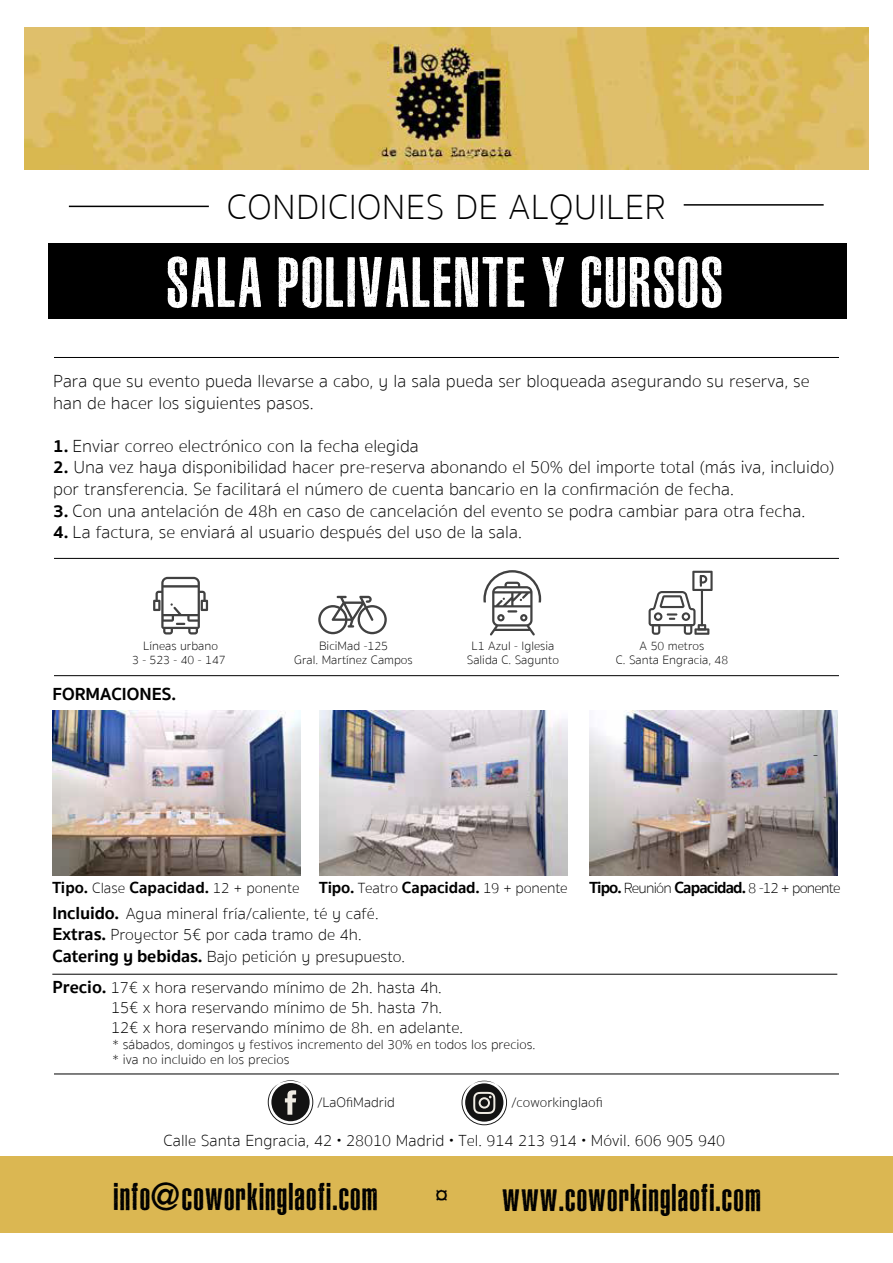
<style>
.page{position:relative;width:893px;height:1263px;background:#fff}
.page>*{position:absolute;margin:0;border:0;box-sizing:border-box;transform-origin:0 0}
.t1{font:66px "ASPHALTICGRAINCONDENSEDPERSONAL";letter-spacing:.05em;color:#fff}
.t2{font:36px "ASPHALTICGRAINCONDENSEDPERSONAL";letter-spacing:.05em;color:#000}
.t3{font:100 36px "Sukhumvit Set";letter-spacing:.01em;color:#000}
.t4{font:100 18px/21.6px "Sukhumvit Set";color:#000}
.t5{font:700 18px "Sukhumvit Set";color:#000}
.t6{font:100 16.5px/21.6px "Sukhumvit Set";color:#000}
.t7{font:100 15.15px "Sukhumvit Set";letter-spacing:-.01em;color:#000}
.t8{font:100 15.15px "Sukhumvit Set";letter-spacing:-.055em;color:#000}
.t9{font:100 14.1px "Sukhumvit Set";color:#000}
.t10{font:100 13.65px "Sukhumvit Set";color:#000}
.t11{font:100 12.45px/13.8px "Sukhumvit Set";color:#000;text-align:center}
.s1{font-weight:700}
.s2{font-weight:700;font-size:16.5px}
.s3{font-weight:700;font-size:18px}
</style>
<div class="page">
<img style="left:24px;top:27px;width:844px;height:143px">
<hr style="left:69px;top:206px;width:140px;height:1px;background:#000">
<hr style="left:684px;top:204px;width:140px;height:2px;background:#000">
<hr style="left:54px;top:357px;width:785px;height:1px;background:#000">
<hr style="left:54px;top:558px;width:785px;height:1px;background:#000">
<div style="left:0;top:1157px;width:893px;height:76px;background:#dbb752"></div>
<div style="left:48px;top:243px;width:798px;height:75px;background:#000"></div>
<hr style="left:54px;top:675px;width:785px;height:1px;background:#000">
<img style="left:589px;top:710px;width:248px;height:165px">
<img style="left:319px;top:710px;width:248px;height:165px">
<img style="left:53px;top:710px;width:248px;height:165px">
<hr style="left:54px;top:1074px;width:785px;height:1px;background:#000">
<hr style="left:52px;top:974px;width:785px;height:1px;background:#000">
<svg style="left:153px;top:577px;width:55px;height:57px"></svg>
<svg style="left:318px;top:596px;width:69px;height:38px"></svg>
<svg style="left:483px;top:570px;width:58px;height:65px"></svg>
<svg style="left:649px;top:571px;width:64px;height:64px"></svg>
<svg style="left:268px;top:1080px;width:45px;height:45px"></svg>
<svg style="left:462px;top:1081px;width:45px;height:44px"></svg>
<h2 class="t3" style="left:227px;top:183px;width:440px">CONDICIONES DE ALQUILER</h2>
<h1 class="t1" style="left:167px;top:241px;width:556px">SALA POLIVALENTE Y CURSOS</h1>
<p class="t4" style="left:53px;top:371px;width:758px">Para que su evento pueda llevarse a cabo, y la sala pueda ser bloqueada asegurando su reserva, se han de hacer los siguientes pasos.</p>
<p class="t4" style="left:53px;top:435px;width:367px"><span class="s1">1.</span> Enviar correo electrónico con la fecha elegida</p>
<p class="t4" style="left:53px;top:457px;width:783px"><span class="s1">2.</span> Una vez haya disponibilidad hacer pre-reserva abonando el 50% del importe total (más iva, incluido) por transferencia. Se facilitará el número de cuenta bancario en la confirmación de fecha.</p>
<p class="t4" style="left:53px;top:500px;width:754px"><span class="s1">3.</span> Con una antelación de 48h en caso de cancelación del evento se podra cambiar para otra fecha.</p>
<p class="t4" style="left:53px;top:522px;width:470px"><span class="s1">4.</span> La factura, se enviará al usuario después del uso de la sala.</p>
<p class="t11" style="left:132px;top:639px;width:95px">Líneas urbano<br>3 - 523 - 40 - 147</p>
<p class="t5" style="left:52px;top:680px;width:125px">FORMACIONES.</p>
<p class="t11" style="left:294px;top:639px;width:120px">BiciMad -125<br>Gral. Martínez Campos</p>
<p class="t11" style="left:467px;top:639px;width:94px">L1 Azul - Iglesia<br>Salida C. Sagunto</p>
<p class="t11" style="left:616px;top:639px;width:114px">A 50 metros<br>C. Santa Engracia, 48</p>
<p class="t6" style="left:813px;top:744px;width:6px">-</p>
<p class="t7" style="left:52px;top:878px;width:517px"><span class="s2">Tipo.</span> Clase <span class="s2">Capacidad.</span> 12 + ponente <span class="s2">Tipo.</span> Teatro <span class="s2">Capacidad.</span> 19 + ponente</p>
<p class="t8" style="left:589px;top:878px;width:253px"><span class="s2">Tipo.</span> Reunión <span class="s2">Capacidad.</span> 8 -12 + ponente</p>
<p class="t6" style="left:52px;top:903px;width:354px"><span class="s3">Incluido.</span> Agua mineral fría/caliente, té y café.<br><span class="s3">Extras.</span> Proyector 5€ por cada tramo de 4h.<br><span class="s3">Catering y bebidas.</span> Bajo petición y presupuesto.</p>
<p class="t6" style="left:111px;top:978px;width:353px;line-height:19.8px;text-indent:-59px"><span class="s3">Precio.</span> 17€ x hora reservando mínimo de 2h. hasta 4h.<br>15€ x hora reservando mínimo de 5h. hasta 7h.<br>12€ x hora reservando mínimo de 8h. en adelante.</p>
<p class="t10" style="left:113px;top:1035px;width:424px">* sábados, domingos y festivos incremento del 30% en todos los precios.</p>
<p class="t10" style="left:113px;top:1050px;width:179px">* iva no incluido en los precios</p>
<p class="t9" style="left:317px;top:1092px;width:79px">/LaOfiMadrid</p>
<p class="t9" style="left:512px;top:1092px;width:93px">/coworkinglaofi</p>
<p class="t6" style="left:164px;top:1130px;width:563px">Calle Santa Engracia, 42 • 28010 Madrid • Tel. 914 213 914 • Móvil. 606 905 940</p>
<h2 class="t2" style="left:114px;top:1174px;width:265px">info@coworkinglaofi.com</h2>
<h2 class="t2" style="left:436px;top:1174px;width:13px">•</h2>
<h2 class="t2" style="left:502px;top:1175px;width:259px">www.coworkinglaofi.com</h2>
</div>
